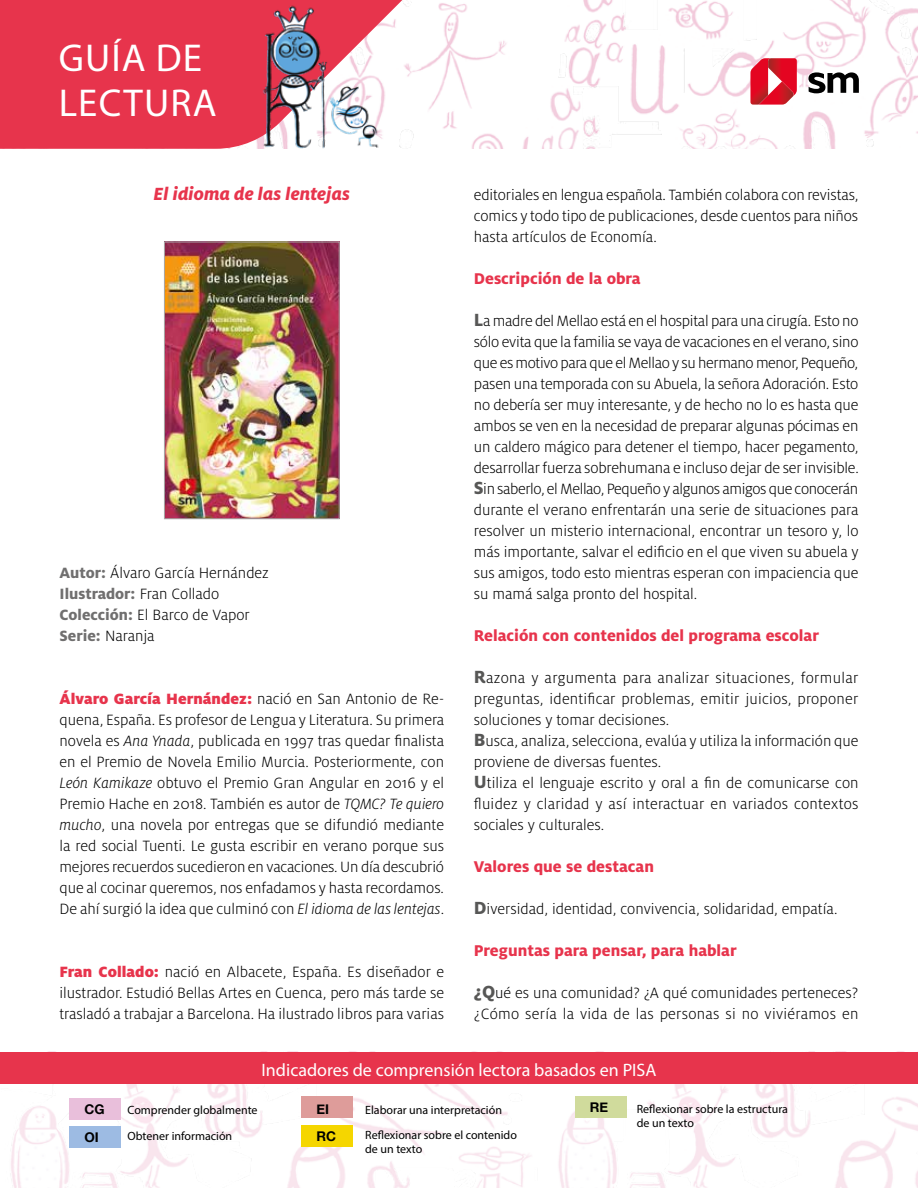
<style>
.page{position:relative;width:918px;height:1188px;background:#fff}
.page>*{position:absolute;margin:0;border:0;box-sizing:border-box;transform-origin:0 0}
.t1{font:39px/45px "Myriad Pro";letter-spacing:.03em;color:#fff}
.t2{font:italic 800 19.5px "Milo Pro";color:#e7344c}
.t3{font:18px "Myriad Pro";color:#fff}
.t4{font:800 17.25px "Milo Pro";color:#e7344c}
.t5{font:300 16.5px/21px "Milo Pro";color:#000;text-align:justify}
.t6{font:700 13.35px "Helvetica Neue";color:#000}
.t7{font:12px/25.2px "Myriad Pro";color:#000}
.s1{font-weight:800;color:#706f6f}
.s2{font-weight:900;color:#e7344c}
.s3{font-style:italic}
.s4{font-weight:800;font-size:19.5px;color:#575756}
</style>
<div class="page">
<img style="left:427px;top:0;width:490px;height:149px">
<svg style="left:0;top:0;width:427px;height:149px;background:#ea5165"></svg>
<svg style="left:917px;top:8px;width:1px;height:126px"></svg>
<img style="left:0;top:1083px;width:918px;height:105px">
<div style="left:0;top:1052px;width:918px;height:31px;background:#e7344c"></div>
<div style="left:70px;top:1098px;width:51px;height:21px;background:#e9bfdb"></div>
<div style="left:302px;top:1097px;width:51px;height:21px;background:#de9c9a"></div>
<div style="left:70px;top:1127px;width:51px;height:21px;background:#9dbbe3"></div>
<div style="left:302px;top:1125px;width:51px;height:22px;background:#f5d600"></div>
<div style="left:575px;top:1097px;width:51px;height:21px;background:#d0db9c"></div>
<img style="left:242px;top:0;width:144px;height:149px">
<svg style="left:808px;top:72px;width:51px;height:21px"></svg>
<svg style="left:750px;top:58px;width:47px;height:47px;background:#df3849"></svg>
<img style="left:166px;top:244px;width:172px;height:273px">
<div style="left:164px;top:242px;width:176px;height:277px;border:1px solid #a8a8a7"></div>
<h1 class="t1" style="left:59px;top:35px;width:159px">GUÍA DE<br>LECTURA</h1>
<p class="t2" style="left:154px;top:182px;width:198px">El idioma de las lentejas</p>
<p class="t5" style="left:60px;top:562px;width:211px;text-align:left"><span class="s1">Autor:</span> Álvaro García Hernández<br><span class="s1">Ilustrador:</span> Fran Collado<br><span class="s1">Colección:</span> El Barco de Vapor<br><span class="s1">Serie:</span> Naranja</p>
<p class="t5" style="left:60px;top:688px;width:386px"><span class="s2">Álvaro García Hernández:</span> nació en San Antonio de Re&shy;quena, España. Es profesor de Lengua y Literatura. Su primera novela es <span class="s3">Ana Ynada</span>, publicada en 1997 tras quedar finalista en el Premio de Novela Emilio Murcia. Posteriormente, con <span class="s3">León Kamikaze</span> obtuvo el Premio Gran Angular en 2016 y el Premio Hache en 2018. También es autor de <span class="s3">TQMC? Te quiero mucho</span>, una novela por entregas que se difundió mediante la red social Tuenti. Le gusta escribir en verano porque sus mejores recuerdos sucedieron en vacaciones. Un día descubrió que al cocinar queremos, nos enfadamos y hasta recordamos.<br>De ahí surgió la idea que culminó con <span class="s3">El idioma de las lentejas</span>.</p>
<p class="t5" style="left:60px;top:961px;width:386px"><span class="s2">Fran Collado:</span> nació en Albacete, España. Es diseñador e ilustrador. Estudió Bellas Artes en Cuenca, pero más tarde se trasladó a trabajar a Barcelona. Ha ilustrado libros para varias</p>
<p class="t5" style="left:474px;top:184px;width:386px">editoriales en lengua española. También colabora con revistas, comics y todo tipo de publicaciones, desde cuentos para niños hasta artículos de Economía.</p>
<p class="t4" style="left:474px;top:268px;width:168px">Descripción de la obra</p>
<p class="t5" style="left:474px;top:310px;width:386px"><span class="s4">L</span>a madre del Mellao está en el hospital para una cirugía. Esto no sólo evita que la familia se vaya de vacaciones en el verano, sino que es motivo para que el Mellao y su hermano menor, Pequeño, pasen una temporada con su Abuela, la señora Adoración. Esto no debería ser muy interesante, y de hecho no lo es hasta que ambos se ven en la necesidad de preparar algunas pócimas en un caldero mágico para detener el tiempo, hacer pegamento, desarrollar fuerza sobrehumana e incluso dejar de ser invisible.<br><span class="s4">S</span>in saberlo, el Mellao, Pequeño y algunos amigos que conocerán durante el verano enfrentarán una serie de situaciones para resolver un misterio internacional, encontrar un tesoro y, lo más importante, salvar el edificio en el que viven su abuela y sus amigos, todo esto mientras esperan con impaciencia que su mamá salga pronto del hospital.</p>
<p class="t4" style="left:474px;top:625px;width:347px">Relación con contenidos del programa escolar</p>
<p class="t5" style="left:474px;top:667px;width:386px;text-align:left"><span class="s4">R</span>azona y argumenta para analizar situaciones, formular preguntas, identificar problemas, emitir juicios, proponer soluciones y tomar decisiones.<br><span class="s4">B</span>usca, analiza, selecciona, evalúa y utiliza la información que proviene de diversas fuentes.<br><span class="s4">U</span>tiliza el lenguaje escrito y oral a fin de comunicarse con fluidez y claridad y así interactuar en variados contextos sociales y culturales.</p>
<p class="t4" style="left:474px;top:856px;width:182px">Valores que se destacan</p>
<p class="t5" style="left:474px;top:898px;width:365px"><span class="s4">D</span>iversidad, identidad, convivencia, solidaridad, empatía.</p>
<p class="t4" style="left:474px;top:940px;width:264px">Preguntas para pensar, para hablar</p>
<p class="t5" style="left:474px;top:982px;width:386px"><span class="s4">¿Q</span>ué es una comunidad? ¿A qué comunidades perteneces? ¿Cómo sería la vida de las personas si no viviéramos en</p>
<p class="t3" style="left:262px;top:1059px;width:396px">Indicadores de comprensión lectora basados en PISA</p>
<p class="t6" style="left:84px;top:1099px;width:22px">CG</p>
<p class="t6" style="left:317px;top:1099px;width:14px">EI</p>
<p class="t6" style="left:84px;top:1127px;width:16px">OI</p>
<p class="t6" style="left:317px;top:1126px;width:21px">RC</p>
<p class="t7" style="left:128px;top:1097px;width:132px">Comprender globalmente</p>
<p class="t7" style="left:365px;top:1097px;width:153px">Elaborar una interpretación<br>Reflexionar sobre el contenido</p>
<p class="t7" style="left:365px;top:1136px;width:59px">de un texto</p>
<p class="t7" style="left:128px;top:1123px;width:106px">Obtener información</p>
<p class="t6" style="left:590px;top:1097px;width:20px">RE</p>
<p class="t7" style="left:637px;top:1101px;width:153px;line-height:14.4px">Reflexionar sobre la estructura de un texto</p>
</div>
